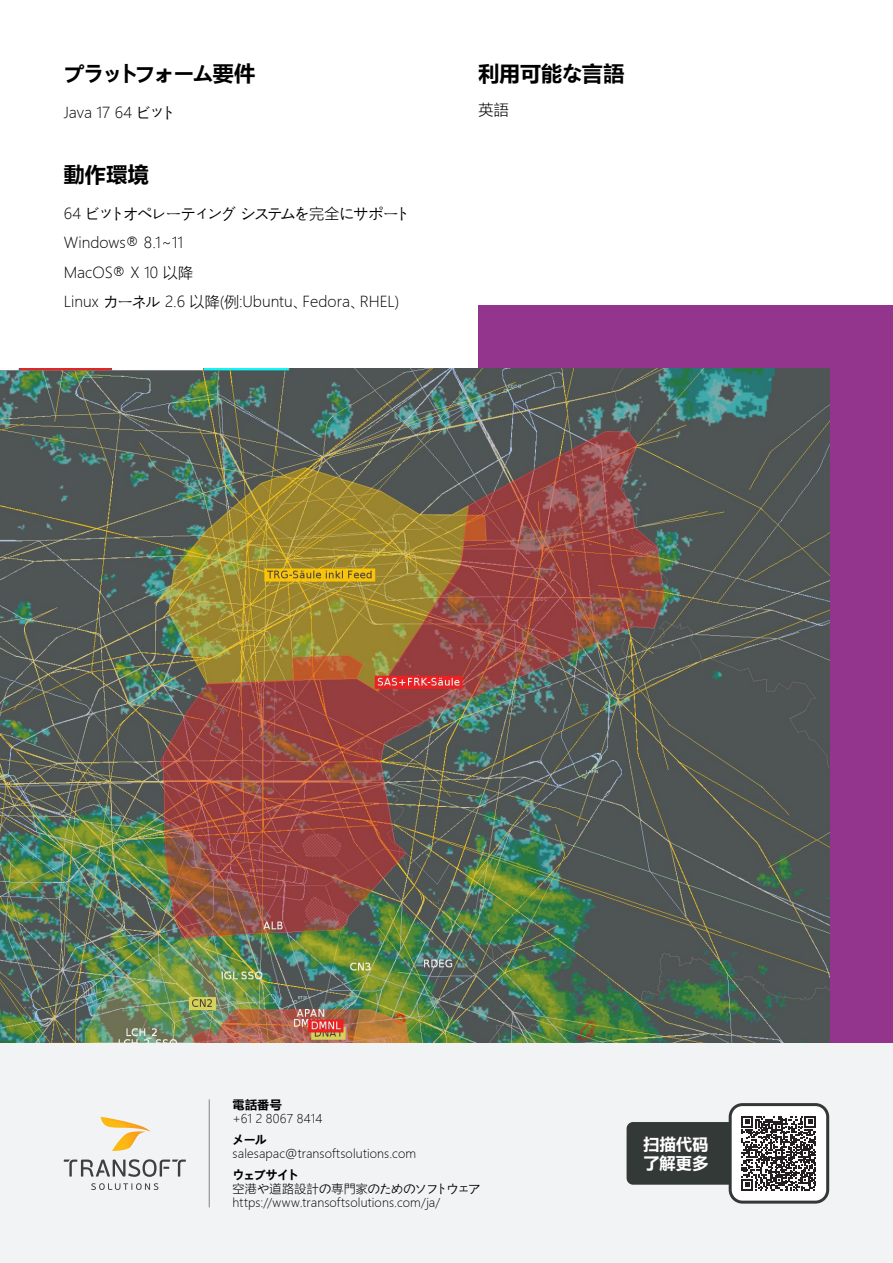
<style>
.page{position:relative;width:893px;height:1263px;background:#fff}
.page>*{position:absolute;margin:0;border:0;box-sizing:border-box;transform-origin:0 0}
.t1{font:700 21px "Microsoft Ya Hei";letter-spacing:-.025em;color:#000}
.t2{font:700 21px "Microsoft Ya Hei";letter-spacing:-.1em;color:#000}
.t3{font:700 16.2px/19.4px "Microsoft Ya Hei";letter-spacing:.01em;color:#fff}
.Body_copy{font:300 15px "Microsoft Ya Hei";letter-spacing:-.005em;color:#000}
.Body_copy-2{font:300 15px "Microsoft Ya Hei";letter-spacing:-.05em;color:#000}
.t4{font:300 12px/20.4px "Microsoft Ya Hei";letter-spacing:.015em;color:#000}
.t5{font:700 12px "Microsoft Ya Hei";color:#000}
.s1{font-weight:700}
</style>
<div class="page">
<div style="left:478px;top:305px;width:415px;height:739px;background:#93358d"></div>
<img style="left:0;top:369px;width:829px;height:675px">
<div style="left:0;top:1044px;width:893px;height:219px;background:#f2f3f4"></div>
<hr style="left:209px;top:1099px;width:1px;height:108px;background:#838281">
<svg style="left:101px;top:1117px;width:50px;height:34px"></svg>
<svg style="left:91px;top:1183px;width:67px;height:7px"></svg>
<svg style="left:64px;top:1159px;width:122px;height:18px"></svg>
<div style="left:627px;top:1122px;width:115px;height:63px;background:#333936;border-radius:6px"></div>
<div style="left:730px;top:1104px;width:98px;height:98px;background:#fff;border-radius:12px"></div>
<div style="left:729px;top:1103px;width:100px;height:100px;border:3px solid #333936;border-radius:12px"></div>
<svg style="left:742px;top:1116px;width:74px;height:75px"></svg>
<p class="t2" style="left:64px;top:58px;width:193px">プラットフォーム要件</p>
<p class="t1" style="left:478px;top:58px;width:147px">利用可能な言語</p>
<p class="Body_copy" style="left:64px;top:103px;width:115px">Java 17 64 ビット</p>
<p class="Body_copy" style="left:478px;top:100px;width:32px">英語</p>
<p class="t1" style="left:64px;top:160px;width:87px">動作環境</p>
<p class="Body_copy-2" style="left:64px;top:204px;width:349px">64 ビットオペレーティング システムを完全にサポート</p>
<p class="Body_copy" style="left:64px;top:233px;width:121px">Windows® 8.1～11</p>
<p class="Body_copy" style="left:64px;top:262px;width:131px">MacOS® X 10 以降</p>
<p class="Body_copy" style="left:64px;top:292px;width:337px">Linux カーネル 2.6 以降(例:Ubuntu、Fedora、RHEL)</p>
<p class="t5" style="left:233px;top:1096px;width:51px">電話番号</p>
<p class="t4" style="left:233px;top:1108px;width:91px">+61 2 8067 8414<span class="s1">メール</span></p>
<p class="t4" style="left:233px;top:1143px;width:185px">salesapac@transoftsolutions.com<span class="s1">ウェブサイト</span></p>
<p class="t4" style="left:233px;top:1181px;width:249px;line-height:14.4px">空港や道路設計の専門家のためのソフトウェアhttps://www.transoftsolutions.com/ja/</p>
<p class="t3" style="left:643px;top:1134px;width:67px">扫描代码了解更多</p>
</div>
